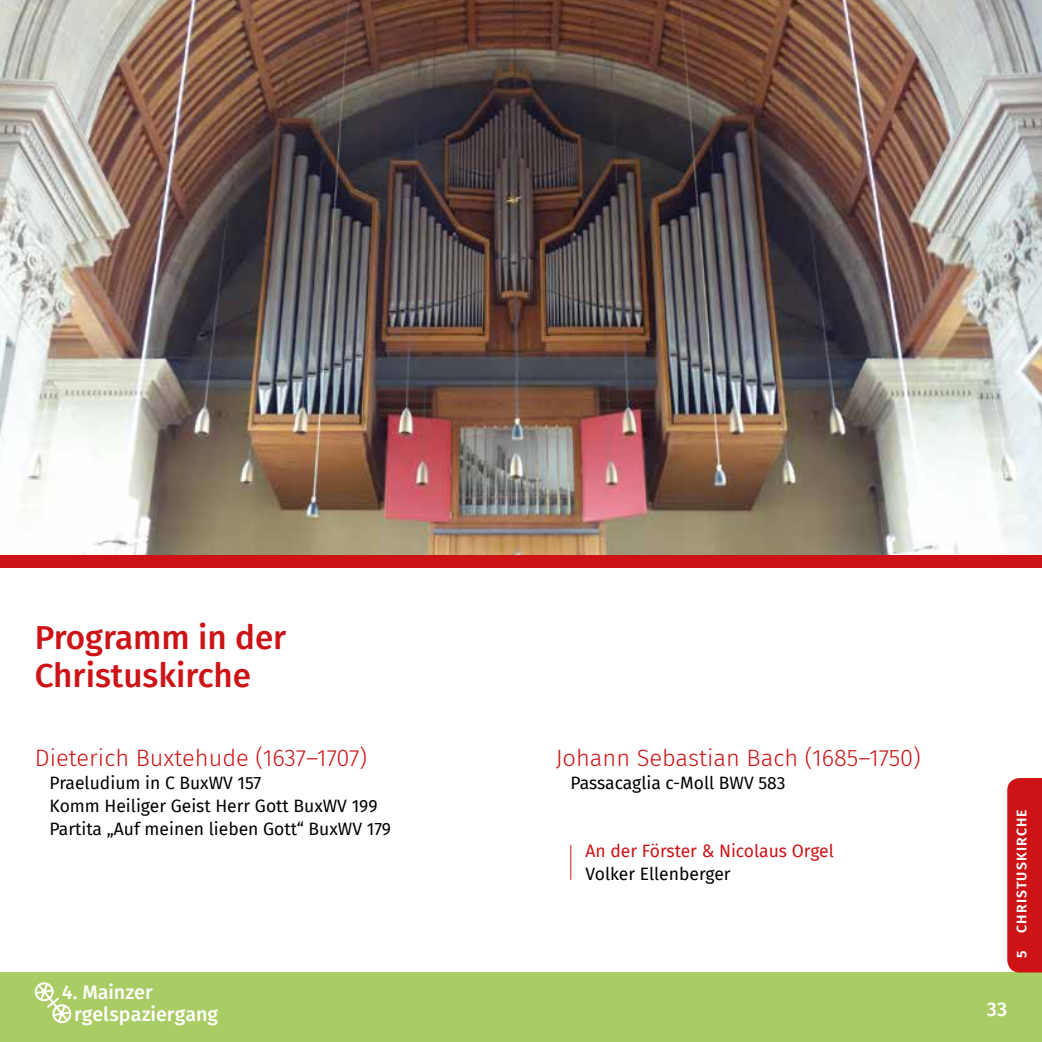
<style>
.page{position:relative;width:1042px;height:1042px;background:#fff}
.page>*{position:absolute;margin:0;border:0;box-sizing:border-box;transform-origin:0 0}
.t1{font:500 33.25px/38.5px "Fira Sans";color:#cd1316}
.t2{font:300 23.62px "Fira Sans";color:#cd1316}
.t3{font:500 19.6px/21.7px "Fira Sans";color:#fff}
.t4{font:17.5px/22.8px "Fira Sans";color:#000}
.t5{font:17.5px "Fira Sans";color:#cd1316}
.t6{font:600 14px "Fira Sans";letter-spacing:.085em;color:#fff}
</style>
<div class="page">
<div style="left:0;top:972px;width:1042px;height:70px;background:#aacc64"></div>
<svg style="left:34px;top:982px;width:38px;height:42px"></svg>
<img style="left:0;top:0;width:1042px;height:556px">
<div style="left:1007px;top:778px;width:35px;height:194px;background:#cd1316"></div>
<div style="left:0;top:556px;width:1042px;height:12px;background:#cd1316"></div>
<hr style="left:570px;top:845px;width:1px;height:35px;background:#cd1316">
<h1 class="t1" style="left:35px;top:616px;width:253px">Programm in der<br>Christuskirche</h1>
<h2 class="t2" style="left:35px;top:741px;width:334px">Dieterich Buxtehude (1637–1707)</h2>
<p class="t4" style="left:50px;top:771px;width:343px">Praeludium in C BuxWV 157<br>Komm Heiliger Geist Herr Gott BuxWV 199<br>Partita „Auf meinen lieben Gott“ BuxWV 179</p>
<p class="t3" style="left:74px;top:980px;width:146px;text-indent:-12px">4. Mainzer rgelspaziergang</p>
<h2 class="t2" style="left:556px;top:741px;width:367px">Johann Sebastian Bach (1685–1750)</h2>
<p class="t4" style="left:570px;top:771px;width:216px">Passacaglia c-Moll BWV 583</p>
<p class="t5" style="left:585px;top:838px;width:250px">An der Förster &amp; Nicolaus Orgel</p>
<p class="t4" style="left:585px;top:862px;width:147px">Volker Ellenberger</p>
<p class="t6" style="left:1010px;top:957px;width:150px;rotate:-90deg">5 Christuskirche</p>
<p class="t3" style="left:987px;top:998px;width:22px">33</p>
</div>
